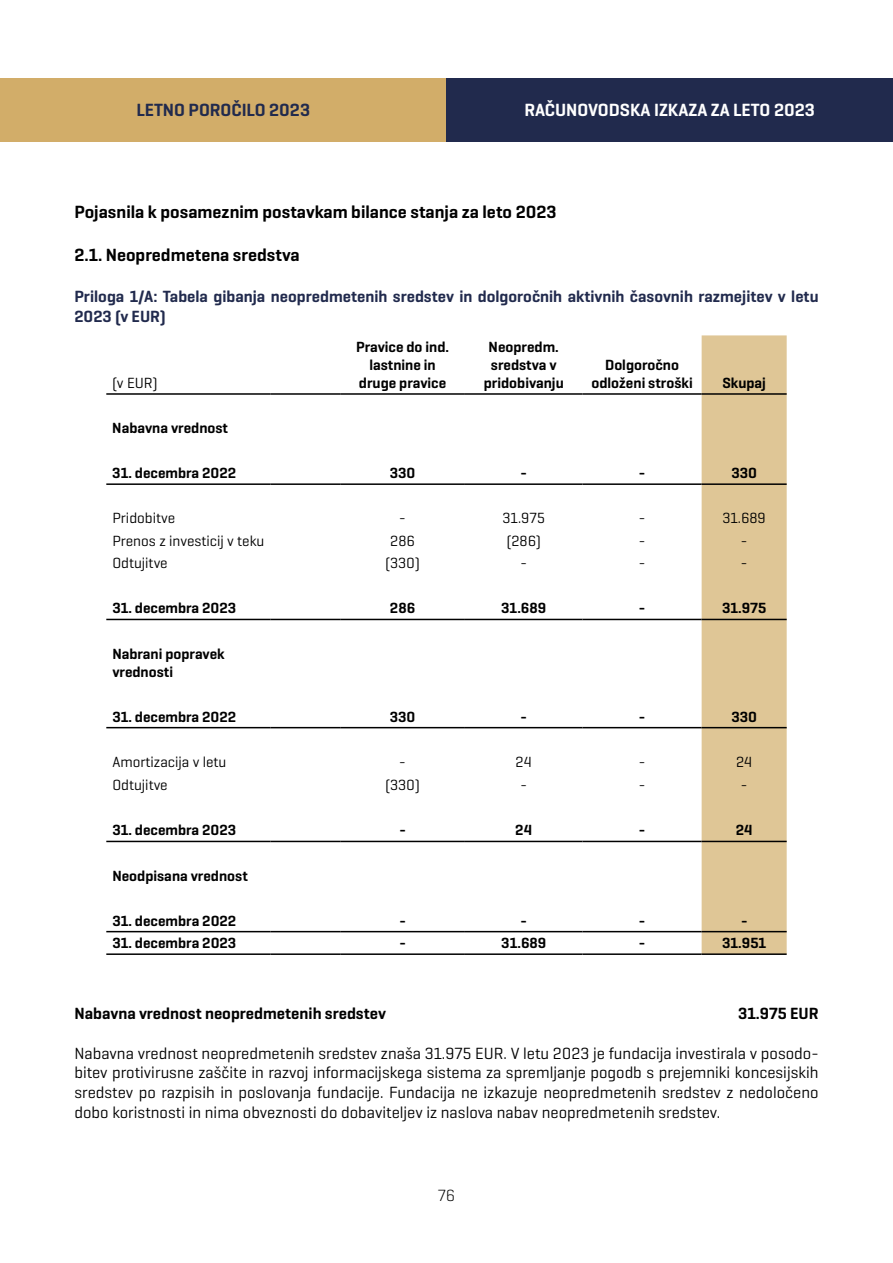
<style>
.page{position:relative;width:893px;height:1263px;background:#fff}
.page>*{position:absolute;margin:0;border:0;box-sizing:border-box;transform-origin:0 0}
.t1{font:600 18px "Geogrotesque Cyr";color:#000}
.t2{font:600 18px "Geogrotesque Cyr";color:#fff}
.t3{font:600 18px "Geogrotesque Cyr";color:#212a4d}
.t4{font:16.5px/19.8px "Geogrotesque Cyr";color:#000;text-align:justify}
.t5{font:600 16.5px/19.8px "Geogrotesque Cyr";color:#212a4d}
.t6{font:600 16.5px "Geogrotesque Cyr";color:#000}
.t7{font:300 16.5px "Geogrotesque Cyr";color:#000}
.t8{font:600 15px/18px "Geogrotesque Cyr";color:#000;text-align:center}
.t9{font:15px "Geogrotesque Cyr";color:#000}
</style>
<div class="page">
<div style="left:0;top:78px;width:446px;height:64px;background:#d2ad69"></div>
<div style="left:446px;top:78px;width:447px;height:64px;background:#212a4d"></div>
<div style="left:702px;top:335px;width:85px;height:618px;background:#dfc696"></div>
<hr style="left:106px;top:393px;width:165px;height:2px;background:#000">
<hr style="left:271px;top:393px;width:69px;height:2px;background:#000">
<hr style="left:340px;top:393px;width:125px;height:2px;background:#000">
<hr style="left:465px;top:393px;width:118px;height:2px;background:#000">
<hr style="left:583px;top:393px;width:119px;height:2px;background:#000">
<hr style="left:702px;top:393px;width:85px;height:2px;background:#000">
<hr style="left:106px;top:483px;width:165px;height:2px;background:#000">
<hr style="left:271px;top:483px;width:69px;height:2px;background:#000">
<hr style="left:340px;top:483px;width:125px;height:2px;background:#000">
<hr style="left:465px;top:483px;width:118px;height:2px;background:#000">
<hr style="left:583px;top:483px;width:119px;height:2px;background:#000">
<hr style="left:702px;top:483px;width:85px;height:2px;background:#000">
<hr style="left:106px;top:619px;width:165px;height:1px;background:#000">
<hr style="left:271px;top:619px;width:69px;height:1px;background:#000">
<hr style="left:340px;top:619px;width:125px;height:1px;background:#000">
<hr style="left:465px;top:619px;width:118px;height:1px;background:#000">
<hr style="left:583px;top:619px;width:119px;height:1px;background:#000">
<hr style="left:702px;top:619px;width:85px;height:1px;background:#000">
<hr style="left:106px;top:727px;width:165px;height:1px;background:#000">
<hr style="left:271px;top:727px;width:69px;height:1px;background:#000">
<hr style="left:340px;top:727px;width:125px;height:1px;background:#000">
<hr style="left:465px;top:727px;width:118px;height:1px;background:#000">
<hr style="left:583px;top:727px;width:119px;height:1px;background:#000">
<hr style="left:702px;top:727px;width:85px;height:1px;background:#000">
<hr style="left:106px;top:841px;width:165px;height:1px;background:#000">
<hr style="left:271px;top:841px;width:69px;height:1px;background:#000">
<hr style="left:340px;top:841px;width:125px;height:1px;background:#000">
<hr style="left:465px;top:841px;width:118px;height:1px;background:#000">
<hr style="left:583px;top:841px;width:119px;height:1px;background:#000">
<hr style="left:702px;top:841px;width:85px;height:1px;background:#000">
<hr style="left:106px;top:931px;width:165px;height:1px;background:#000">
<hr style="left:271px;top:931px;width:69px;height:1px;background:#000">
<hr style="left:340px;top:931px;width:125px;height:1px;background:#000">
<hr style="left:465px;top:931px;width:118px;height:1px;background:#000">
<hr style="left:583px;top:931px;width:119px;height:1px;background:#000">
<hr style="left:702px;top:931px;width:85px;height:1px;background:#000">
<hr style="left:106px;top:953px;width:165px;height:2px;background:#000">
<hr style="left:271px;top:953px;width:69px;height:2px;background:#000">
<hr style="left:340px;top:953px;width:125px;height:2px;background:#000">
<hr style="left:465px;top:953px;width:118px;height:2px;background:#000">
<hr style="left:583px;top:953px;width:119px;height:2px;background:#000">
<hr style="left:702px;top:953px;width:85px;height:2px;background:#000">
<p class="t3" style="left:136px;top:99px;width:175px">LETNO POROČILO 2023</p>
<p class="t2" style="left:525px;top:99px;width:292px">RAČUNOVODSKA IZKAZA ZA LETO 2023</p>
<p class="t1" style="left:74px;top:200px;width:484px">Pojasnila k posameznim postavkam bilance stanja za leto 2023</p>
<p class="t1" style="left:74px;top:244px;width:227px">2.1. Neopredmetena sredstva</p>
<p class="t5" style="left:74px;top:287px;width:746px">Priloga 1/A: Tabela gibanja neopredmetenih sredstev in dolgoročnih aktivnih časovnih razmejitev v letu<br>2023 (v EUR)</p>
<p class="t9" style="left:112px;top:373px;width:47px">(v EUR)</p>
<p class="t8" style="left:356px;top:338px;width:95px">Pravice do ind. lastnine in druge pravice</p>
<p class="t8" style="left:484px;top:338px;width:81px">Neopredm. sredstva v pridobivanju</p>
<p class="t8" style="left:591px;top:356px;width:103px">Dolgoročno odloženi stroški</p>
<p class="t8" style="left:722px;top:374px;width:45px">Skupaj</p>
<p class="t8" style="left:112px;top:419px;width:117px">Nabavna vrednost</p>
<p class="t8" style="left:112px;top:464px;width:125px">31. decembra 2022</p>
<p class="t8" style="left:390px;top:464px;width:27px">330</p>
<p class="t8" style="left:520px;top:464px;width:8px">-</p>
<p class="t8" style="left:639px;top:464px;width:8px">-</p>
<p class="t8" style="left:731px;top:464px;width:27px">330</p>
<p class="t9" style="left:112px;top:509px;width:64px">Pridobitve</p>
<p class="t9" style="left:399px;top:509px;width:8px">-</p>
<p class="t9" style="left:503px;top:509px;width:44px">31.975</p>
<p class="t9" style="left:639px;top:509px;width:8px">-</p>
<p class="t9" style="left:722px;top:509px;width:45px">31.689</p>
<p class="t9" style="left:112px;top:531px;width:154px">Prenos z investicij v teku</p>
<p class="t9" style="left:390px;top:531px;width:26px">286</p>
<p class="t9" style="left:507px;top:531px;width:36px">(286)</p>
<p class="t9" style="left:639px;top:531px;width:8px">-</p>
<p class="t9" style="left:741px;top:531px;width:8px">-</p>
<p class="t9" style="left:112px;top:554px;width:57px">Odtujitve</p>
<p class="t9" style="left:385px;top:554px;width:36px">(330)</p>
<p class="t9" style="left:520px;top:554px;width:8px">-</p>
<p class="t9" style="left:639px;top:554px;width:8px">-</p>
<p class="t9" style="left:741px;top:554px;width:8px">-</p>
<p class="t8" style="left:112px;top:599px;width:125px">31. decembra 2023</p>
<p class="t8" style="left:390px;top:599px;width:27px">286</p>
<p class="t8" style="left:501px;top:599px;width:47px">31.689</p>
<p class="t8" style="left:639px;top:599px;width:8px">-</p>
<p class="t8" style="left:722px;top:599px;width:46px">31.975</p>
<p class="t8" style="left:112px;top:644px;width:114px;text-align:left">Nabrani popravek vrednosti</p>
<p class="t8" style="left:112px;top:707px;width:125px">31. decembra 2022</p>
<p class="t8" style="left:390px;top:707px;width:27px">330</p>
<p class="t8" style="left:521px;top:707px;width:8px">-</p>
<p class="t8" style="left:639px;top:707px;width:8px">-</p>
<p class="t8" style="left:731px;top:707px;width:27px">330</p>
<p class="t9" style="left:112px;top:752px;width:116px">Amortizacija v letu</p>
<p class="t9" style="left:399px;top:752px;width:8px">-</p>
<p class="t9" style="left:516px;top:752px;width:18px">24</p>
<p class="t9" style="left:639px;top:752px;width:8px">-</p>
<p class="t9" style="left:736px;top:752px;width:18px">24</p>
<p class="t9" style="left:112px;top:776px;width:57px">Odtujitve</p>
<p class="t9" style="left:385px;top:776px;width:36px">(330)</p>
<p class="t9" style="left:520px;top:776px;width:8px">-</p>
<p class="t9" style="left:639px;top:776px;width:8px">-</p>
<p class="t9" style="left:741px;top:776px;width:8px">-</p>
<p class="t8" style="left:112px;top:821px;width:125px">31. decembra 2023</p>
<p class="t8" style="left:399px;top:821px;width:8px">-</p>
<p class="t8" style="left:515px;top:821px;width:19px">24</p>
<p class="t8" style="left:639px;top:821px;width:8px">-</p>
<p class="t8" style="left:736px;top:821px;width:19px">24</p>
<p class="t8" style="left:112px;top:866px;width:137px">Neodpisana vrednost</p>
<p class="t8" style="left:112px;top:911px;width:125px">31. decembra 2022</p>
<p class="t8" style="left:399px;top:911px;width:8px">-</p>
<p class="t8" style="left:521px;top:911px;width:8px">-</p>
<p class="t8" style="left:639px;top:911px;width:8px">-</p>
<p class="t8" style="left:741px;top:911px;width:8px">-</p>
<p class="t8" style="left:112px;top:934px;width:125px">31. decembra 2023</p>
<p class="t8" style="left:399px;top:934px;width:8px">-</p>
<p class="t8" style="left:501px;top:934px;width:47px">31.689</p>
<p class="t8" style="left:639px;top:934px;width:8px">-</p>
<p class="t8" style="left:722px;top:934px;width:46px">31.951</p>
<p class="t6" style="left:74px;top:1003px;width:313px">Nabavna vrednost neopredmetenih sredstev</p>
<p class="t6" style="left:738px;top:1003px;width:82px">31.975 EUR</p>
<p class="t4" style="left:74px;top:1042px;width:746px">Nabavna vrednost neopredmetenih sredstev znaša 31.975 EUR. V letu 2023 je fundacija investirala v posodo&shy;bitev protivirusne zaščite in razvoj informacijskega sistema za spremljanje pogodb s prejemniki koncesijskih sredstev po razpisih in poslovanja fundacije. Fundacija ne izkazuje neopredmetenih sredstev z nedoločeno dobo koristnosti in nima obveznosti do dobaviteljev iz naslova nabav neopredmetenih sredstev.</p>
<p class="t7" style="left:438px;top:1185px;width:19px">76</p>
</div>
